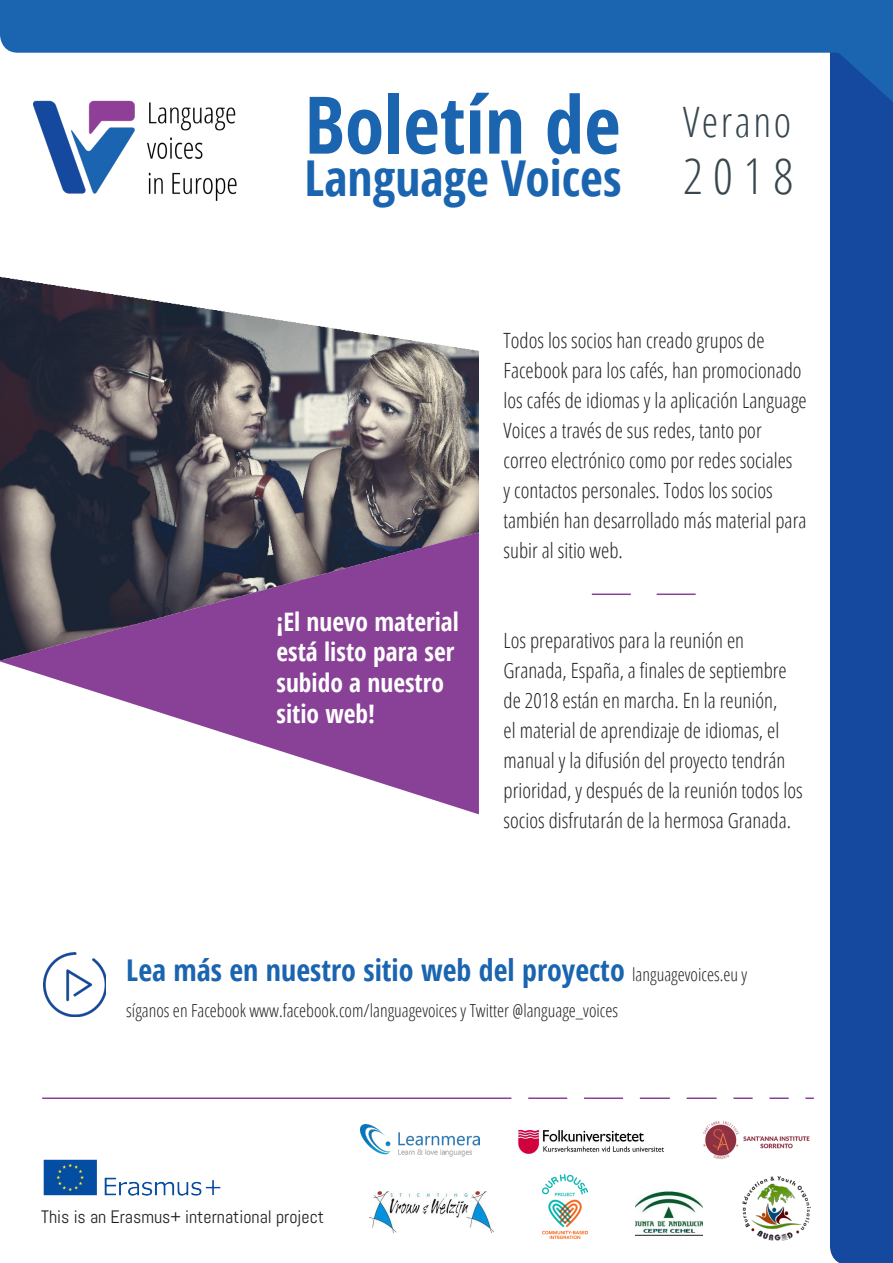
<style>
.page{position:relative;width:893px;height:1263px;background:#fff}
.page>*{position:absolute;margin:0;border:0;box-sizing:border-box;transform-origin:0 0}
.t1{font:700 condensed 79.5px "Open Sans";color:#1a64b0}
.t2{font:700 condensed 49.5px "Open Sans";color:#1a64b0}
.t3{font:300 condensed 49.5px "Open Sans";color:#37474f}
.t4{font:300 condensed 42px "Open Sans";letter-spacing:.06em;color:#37474f}
.t5{font:700 condensed 30px "Open Sans";color:#1a64b0}
.t6{font:700 condensed 25.5px/30.6px "Open Sans";color:#fff}
.t7{font:300 condensed 21px/30px "Open Sans";color:#231f20}
.t8{font:300 condensed 18px "Open Sans";color:#231f20}
.t9{font:18px "Abel";color:#231f20}
.s1{font-weight:300;font-size:18px;color:#231f20}
</style>
<div class="page">
<svg style="left:0;top:659px;width:479px;height:155px;fill:#884196"></svg>
<div style="left:830px;top:478px;width:63px;height:785px;background:#15499f"></div>
<div style="left:0;top:0;width:817px;height:53px;background:#1a64b0"></div>
<svg style="left:817px;top:0;width:76px;height:478px"></svg>
<img style="left:33px;top:100px;width:204px;height:101px">
<img style="left:43px;top:1159px;width:178px;height:37px">
<img style="left:542px;top:1174px;width:46px;height:65px">
<img style="left:361px;top:1124px;width:119px;height:32px">
<img style="left:370px;top:1191px;width:123px;height:41px">
<img style="left:635px;top:1191px;width:67px;height:44px">
<img style="left:517px;top:1129px;width:147px;height:27px">
<img style="left:742px;top:1176px;width:68px;height:65px">
<img style="left:44px;top:953px;width:61px;height:63px">
<hr style="left:42px;top:1097px;width:469px;height:2px;background:#884196">
<hr style="left:528px;top:1097px;width:39px;height:2px;background:#884196">
<hr style="left:584px;top:1097px;width:39px;height:2px;background:#884196">
<hr style="left:640px;top:1097px;width:30px;height:2px;background:#884196">
<hr style="left:687px;top:1097px;width:30px;height:2px;background:#884196">
<hr style="left:733px;top:1097px;width:20px;height:2px;background:#884196">
<hr style="left:769px;top:1097px;width:20px;height:2px;background:#884196">
<svg style="left:805px;top:1097px;width:9px;height:2px"></svg>
<img style="left:0;top:277px;width:479px;height:382px">
<img style="left:703px;top:1121px;width:107px;height:39px">
<hr style="left:592px;top:593px;width:39px;height:2px;background:#884196">
<hr style="left:657px;top:593px;width:39px;height:2px;background:#884196">
<p class="t1" style="left:305px;top:69px;width:318px">Boletín de</p>
<p class="t2" style="left:305px;top:143px;width:318px">Language Voices</p>
<p class="t4" style="left:683px;top:93px;width:110px">Verano</p>
<p class="t3" style="left:683px;top:142px;width:112px">2018</p>
<p class="t6" style="left:276px;top:606px;width:184px">¡El nuevo material está listo para ser subido a nuestro sitio web!</p>
<p class="t7" style="left:504px;top:324px;width:305px">Todos los socios han creado grupos de Facebook para los cafés, han promocionado los cafés de idiomas y la aplicación Language Voices a través de sus redes, tanto por correo electrónico como por redes sociales<br>y contactos personales. Todos los socios también han desarrollado más material para subir al sitio web.</p>
<p class="t7" style="left:504px;top:624px;width:301px">Los preparativos para la reunión en Granada, España, a finales de septiembre de 2018 están en marcha. En la reunión,<br>el material de aprendizaje de idiomas, el manual y la difusión del proyecto tendrán prioridad, y después de la reunión todos los socios disfrutarán de la hermosa Granada.</p>
<p class="t5" style="left:126px;top:949px;width:622px">Lea más en nuestro sitio web del proyecto <span class="s1">languagevoices.eu y</span></p>
<p class="t8" style="left:126px;top:998px;width:493px">síganos en Facebook www.facebook.com/languagevoices y Twitter @language_voices</p>
<p class="t9" style="left:41px;top:1205px;width:284px">This is an Erasmus+ international project</p>
</div>
